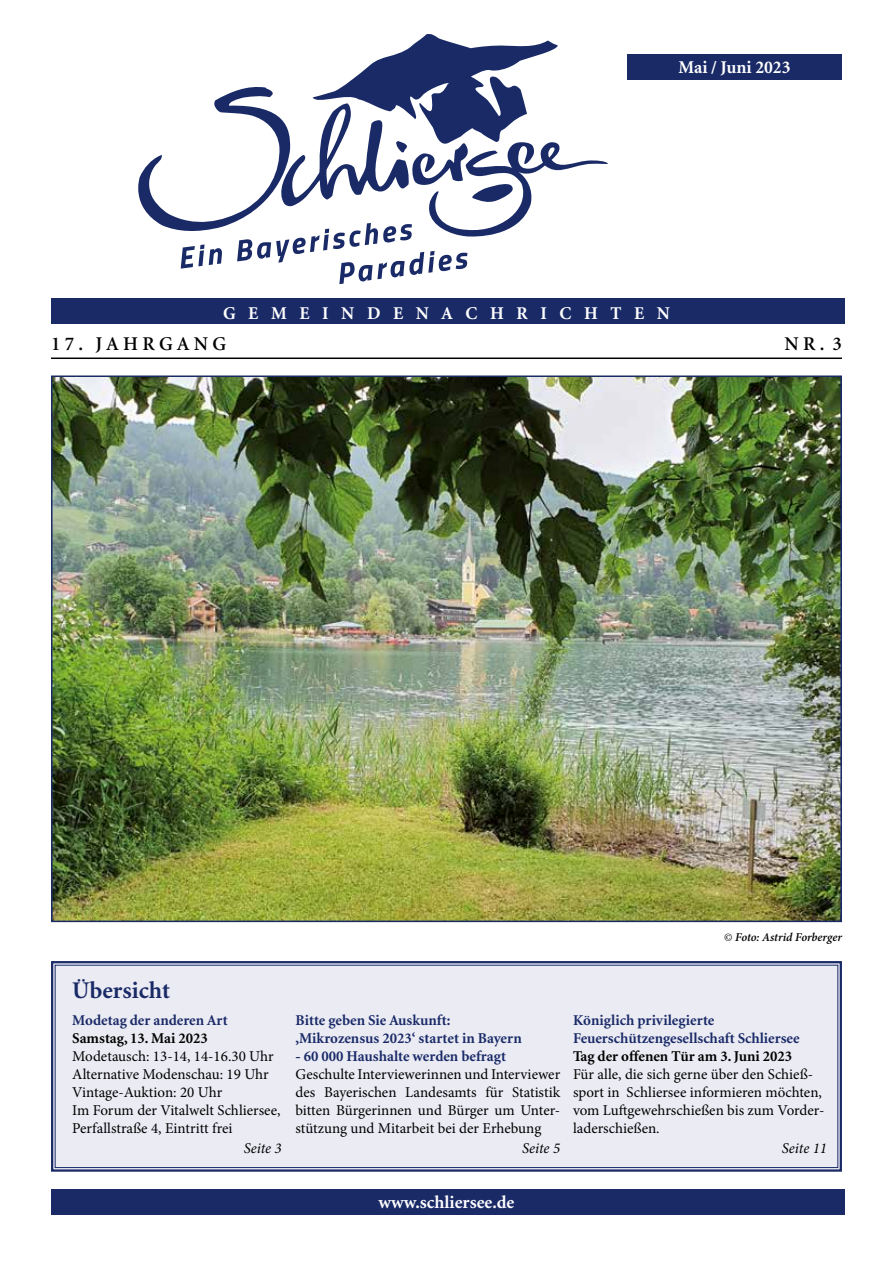
<style>
.page{position:relative;width:893px;height:1263px;background:#fff}
.page>*{position:absolute;margin:0;border:0;box-sizing:border-box;transform-origin:0 0}
.t1{font:700 24px "Minion";color:#192a67}
.t2{font:600 19.5px "Minion";color:#000}
.t3{font:700 18px "Minion";color:#fff}
.t4{font:700 18px "Minion";letter-spacing:.7em;color:#fff}
.t5{font:15px/18px "Minion Pro";color:#000}
.t6{font:700 15px/18px "Minion";color:#192a67}
.t7{font:700 15px "Minion";color:#000}
.t8{font:italic 15px "Minion Pro";color:#000}
.t9{font:italic 600 12px "Minion Pro";letter-spacing:-.005em;color:#000}
.s1{font-family:"Minion";font-weight:400;font-style:normal}
</style>
<div class="page">
<div style="left:51px;top:299px;width:793px;height:25px;background:#192a67"></div>
<div style="left:51px;top:1189px;width:793px;height:26px;background:#192a67"></div>
<div style="left:51px;top:961px;width:791px;height:211px;background:#ebebf4"></div>
<div style="left:55px;top:965px;width:783px;height:203px;border:1px solid #192a67"></div>
<img style="left:54px;top:378px;width:785px;height:541px">
<hr style="left:51px;top:357px;width:791px;height:2px;background:#000">
<div style="left:627px;top:54px;width:215px;height:26px;background:#192a67"></div>
<svg style="left:138px;top:34px;width:470px;height:250px"></svg>
<p class="t3" style="left:679px;top:58px;width:114px">Mai / Juni 2023</p>
<p class="t4" style="left:223px;top:304px;width:448px">GEMEINDENACHRICHTEN</p>
<h2 class="t2" style="left:51px;top:333px;width:177px">1 7 . J A H R G A N G</h2>
<h2 class="t2" style="left:784px;top:333px;width:59px">N R . 3</h2>
<h1 class="t1" style="left:72px;top:978px;width:99px">Übersicht</h1>
<p class="t6" style="left:72px;top:1012px;width:157px">Modetag der anderen Art</p>
<p class="t7" style="left:72px;top:1031px;width:137px">Samstag, 13. Mai 2023</p>
<p class="t5" style="left:72px;top:1048px;width:210px">Modetausch: 13-14, 14-16.30 Uhr<br>Alternative Modenschau: 19 Uhr<br>Vintage-Auktion: 20 Uhr<br>Im Forum der Vitalwelt Schliersee,<br>Perfallstraße 4, Eintritt frei</p>
<p class="t8" style="left:244px;top:1138px;width:40px">Seite 3</p>
<p class="t9" style="left:724px;top:929px;width:119px"><span class="s1">©</span> Foto: Astrid Forberger</p>
<p class="t6" style="left:296px;top:1012px;width:228px">Bitte geben Sie Auskunft: ‚Mikrozensus 2023‘ startet in Bayern</p>
<p class="t6" style="left:296px;top:1048px;width:212px">- 60 000 Haushalte werden befragt</p>
<p class="t5" style="left:296px;top:1066px;width:266px;text-align:justify">Geschulte Interviewerinnen und Interviewer des Bayerischen Landesamts für Statistik bitten Bürgerinnen und Bürger um Unter&shy;stützung und Mitarbeit bei der Erhebung</p>
<p class="t8" style="left:522px;top:1138px;width:40px">Seite 5</p>
<p class="t6" style="left:573px;top:1012px;width:228px">Königlich privilegierte<br>Feuerschützengesellschaft Schliersee</p>
<p class="t7" style="left:573px;top:1049px;width:221px">Tag der offenen Tür am 3. Juni 2023</p>
<p class="t5" style="left:573px;top:1066px;width:253px">Für alle, die sich gerne über den Schieß&shy;sport in Schliersee informieren möchten, vom Luftgewehrschießen bis zum Vorder&shy;laderschießen.</p>
<p class="t8" style="left:782px;top:1138px;width:47px">Seite 11</p>
<p class="t3" style="left:379px;top:1193px;width:137px">www.schliersee.de</p>
</div>
